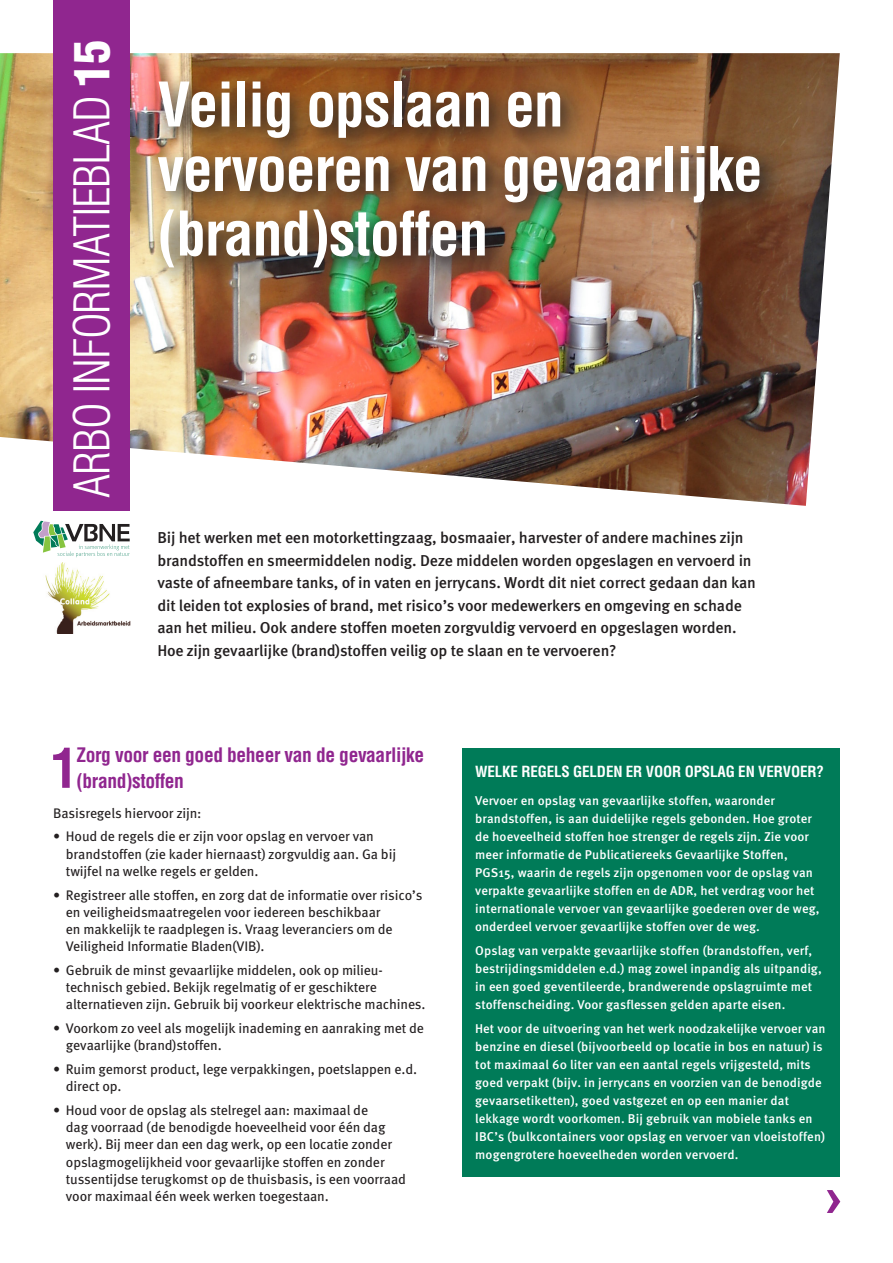
<style>
.page{position:relative;width:893px;height:1263px;background:#fff}
.page>*{position:absolute;margin:0;border:0;box-sizing:border-box;transform-origin:0 0}
.hoofdstukkop{font:700 condensed 60px/64.5px "Helvetica";letter-spacing:-.02em;color:#fff}
.paragraafkop{font:700 condensed 53.55px "Helvetica";color:#90268f}
.tussenkop{font:700 51.45px "Arial";color:#90268f}
.hoofdstukkop-2{font:300 condensed 48px "Helvetica";letter-spacing:-.025em;color:#fff}
.paragraafkop-2{font:700 condensed 19.5px/25.5px "Helvetica";letter-spacing:-.02em;color:#90268f}
.introstukjes{font:500 15.75px/22.5px "FF Meta Pro";letter-spacing:-.01em;color:#231f20}
.kader_kop{font:700 condensed 15px "Helvetica";letter-spacing:-.01em;color:#fff}
.brood{font:13.8px/17.2px "FF Meta Pro";letter-spacing:-.01em;color:#231f20}
.kader_brood{font:500 12.75px/18px "FF Meta Pro";letter-spacing:.01em;color:#fff}
.s1{font-weight:900}
</style>
<div class="page">
<svg style="left:33px;top:521px;width:97px;height:36px"></svg>
<img style="left:0;top:53px;width:840px;height:453px">
<img style="left:148px;top:71px;width:637px;height:222px">
<div style="left:462px;top:748px;width:378px;height:429px;background:#007b58"></div>
<div style="left:53px;top:0;width:77px;height:510px;background:#90268f"></div>
<img style="left:45px;top:563px;width:86px;height:71px">
<p class="hoofdstukkop-2" style="left:62px;top:497px;width:459px;rotate:-90deg">ARBO INFORMATIEBLAD <span class="s1">15</span></p>
<p class="hoofdstukkop" style="left:157px;top:72px;width:607px">Veilig opslaan en vervoeren van gevaarlijke (brand)stoffen</p>
<p class="introstukjes" style="left:157px;top:526px;width:600px">Bij het werken met een motorkettingzaag, bosmaaier, harvester of andere machines zijn brandstoffen en smeermiddelen nodig. Deze middelen worden opgeslagen en vervoerd in vaste of afneembare tanks, of in vaten en jerrycans. Wordt dit niet correct gedaan dan kan dit leiden tot explosies of brand, met risico’s voor medewerkers en omgeving en schade aan het milieu. Ook andere stoffen moeten zorgvuldig vervoerd en opgeslagen worden.<br>Hoe zijn gevaarlijke (brand)stoffen veilig op te slaan en te vervoeren?</p>
<p class="paragraafkop" style="left:51px;top:735px;width:28px">1</p>
<p class="paragraafkop-2" style="left:76px;top:742px;width:349px">Zorg voor een goed beheer van de gevaarlijke (brand)stoffen</p>
<p class="brood" style="left:53px;top:803px;width:150px">Basisregels hiervoor zijn:</p>
<p class="brood" style="left:66px;top:827px;width:332px;text-indent:-13px">• Houd de regels die er zijn voor opslag en vervoer van brandstoffen (zie kader hiernaast) zorgvuldig aan. Ga bij twijfel na welke regels er gelden.</p>
<p class="brood" style="left:66px;top:885px;width:358px;text-indent:-13px">• Registreer alle stoffen, en zorg dat de informatie over risico’s en veiligheidsmaatregelen voor iedereen beschikbaar<br>en makkelijk te raadplegen is. Vraag leveranciers om de Veiligheid Informatie Bladen(VIB).</p>
<p class="brood" style="left:66px;top:961px;width:361px;text-indent:-13px">• Gebruik de minst gevaarlijke middelen, ook op milieu&shy;technisch gebied. Bekijk regelmatig of er geschiktere alternatieven zijn. Gebruik bij voorkeur elektrische machines.</p>
<p class="brood" style="left:66px;top:1019px;width:360px;text-indent:-13px">• Voorkom zo veel als mogelijk inademing en aanraking met de gevaarlijke (brand)stoffen.</p>
<p class="brood" style="left:66px;top:1060px;width:353px;text-indent:-13px">• Ruim gemorst product, lege verpakkingen, poetslappen e.d. direct op.</p>
<p class="brood" style="left:66px;top:1100px;width:342px;text-indent:-13px">• Houd voor de opslag als stelregel aan: maximaal de<br>dag voorraad (de benodigde hoeveelheid voor één dag werk). Bij meer dan een dag werk, op een locatie zonder opslagmogelijkheid voor gevaarlijke stoffen en zonder tussentijdse terugkomst op de thuisbasis, is een voorraad voor maximaal één week werken toegestaan.</p>
<p class="kader_kop" style="left:475px;top:762px;width:350px">WELKE REGELS GELDEN ER VOOR OPSLAG EN VERVOER?</p>
<p class="kader_brood" style="left:475px;top:790px;width:346px">Vervoer en opslag van gevaarlijke stoffen, waaronder brandstoffen, is aan duidelijke regels gebonden. Hoe groter de hoeveelheid stoffen hoe strenger de regels zijn. Zie voor meer informatie de Publicatiereeks Gevaarlijke Stoffen, PGS15, waarin de regels zijn opgenomen voor de opslag van verpakte gevaarlijke stoffen en de ADR, het verdrag voor het internationale vervoer van gevaarlijke goederen over de weg, onderdeel vervoer gevaarlijke stoffen over de weg.</p>
<p class="kader_brood" style="left:475px;top:941px;width:348px">Opslag van verpakte gevaarlijke stoffen (brandstoffen, verf, bestrijdingsmiddelen e.d.) mag zowel inpandig als uitpandig, in een goed geventileerde, brandwerende opslagruimte met stoffenscheiding. Voor gasflessen gelden aparte eisen.</p>
<p class="kader_brood" style="left:475px;top:1019px;width:352px">Het voor de uitvoering van het werk noodzakelijke vervoer van benzine en diesel (bijvoorbeeld op locatie in bos en natuur) is tot maximaal 60 liter van een aantal regels vrijgesteld, mits goed verpakt (bijv. in jerrycans en voorzien van de benodigde gevaarsetiketten), goed vastgezet en op een manier dat lekkage wordt voorkomen. Bij gebruik van mobiele tanks en IBC’s (bulkcontainers voor opslag en vervoer van vloeistoffen) mogengrotere hoeveelheden worden vervoerd.</p>
<p class="tussenkop" style="left:825px;top:1163px;width:19px">›</p>
</div>
